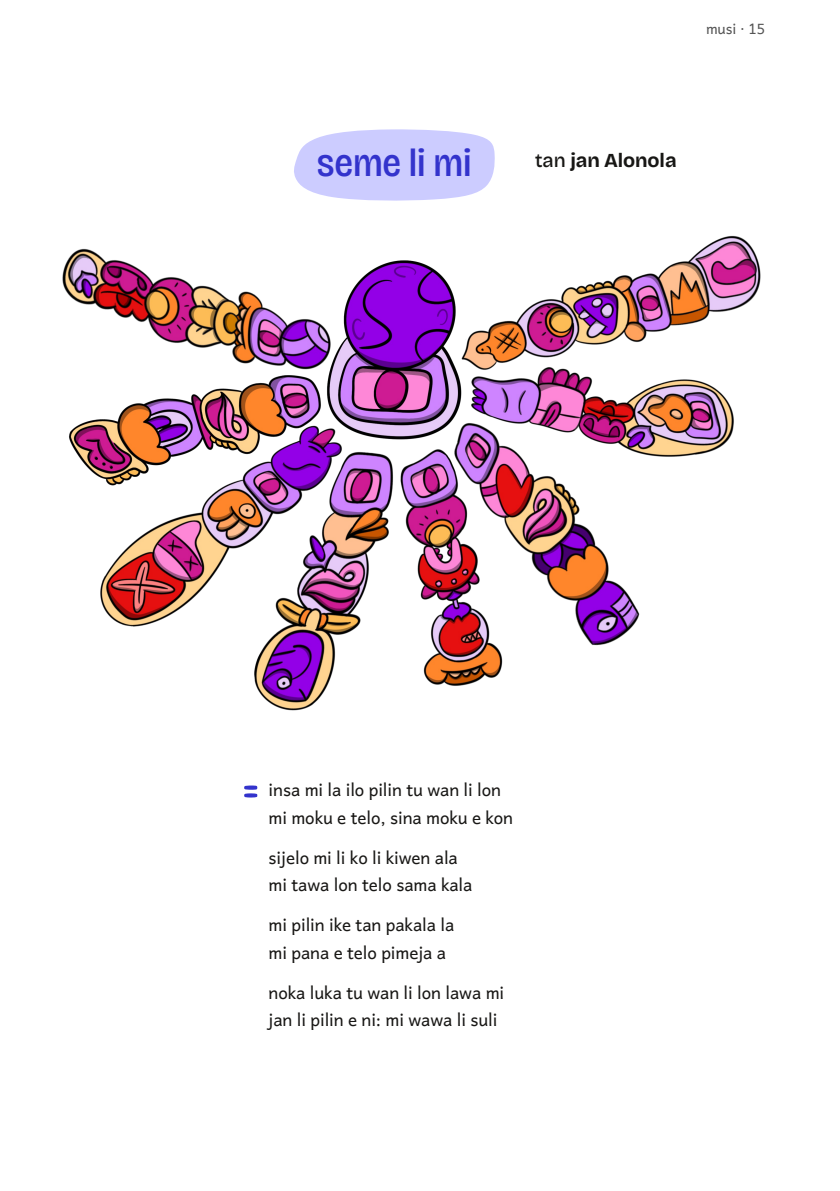
<style>
.page{position:relative;width:840px;height:1191px;background:#fff}
.page>*{position:absolute;margin:0;border:0;box-sizing:border-box;transform-origin:0 0}
.t1{font:500 semi-condensed 39.6px "Bricolage Grotesque 48 pt";letter-spacing:-.005em;color:#33c}
.t2{font:700 19.8px "Bricolage Grotesque";letter-spacing:-.005em;color:#181715}
.t3{font:17px/27.4px "Andika";letter-spacing:-.005em;color:#181715}
.t4{font:14.2px "Andika";letter-spacing:-.005em;color:#555}
.s1{font-weight:500}
</style>
<div class="page">
<svg style="left:294px;top:129px;width:200px;height:72px;background:#d2d2ff"></svg>
<img style="left:62px;top:235px;width:699px;height:476px">
<svg style="left:244px;top:785px;width:13px;height:12px"></svg>
<h1 class="t1" style="left:317px;top:140px;width:156px">seme li mi</h1>
<p class="t4" style="left:705px;top:17px;width:60px">musi · 15</p>
<p class="t2" style="left:535px;top:149px;width:143px"><span class="s1">tan</span> jan Alonola</p>
<p class="t3" style="left:268px;top:775px;width:246px">insa mi la ilo pilin tu wan li lon mi moku e telo, sina moku e kon</p>
<p class="t3" style="left:268px;top:843px;width:205px">sijelo mi li ko li kiwen ala mi tawa lon telo sama kala</p>
<p class="t3" style="left:268px;top:910px;width:187px">mi pilin ike tan pakala la mi pana e telo pimeja a</p>
<p class="t3" style="left:268px;top:978px;width:237px">noka luka tu wan li lon lawa mi jan li pilin e ni: mi wawa li suli</p>
</div>
